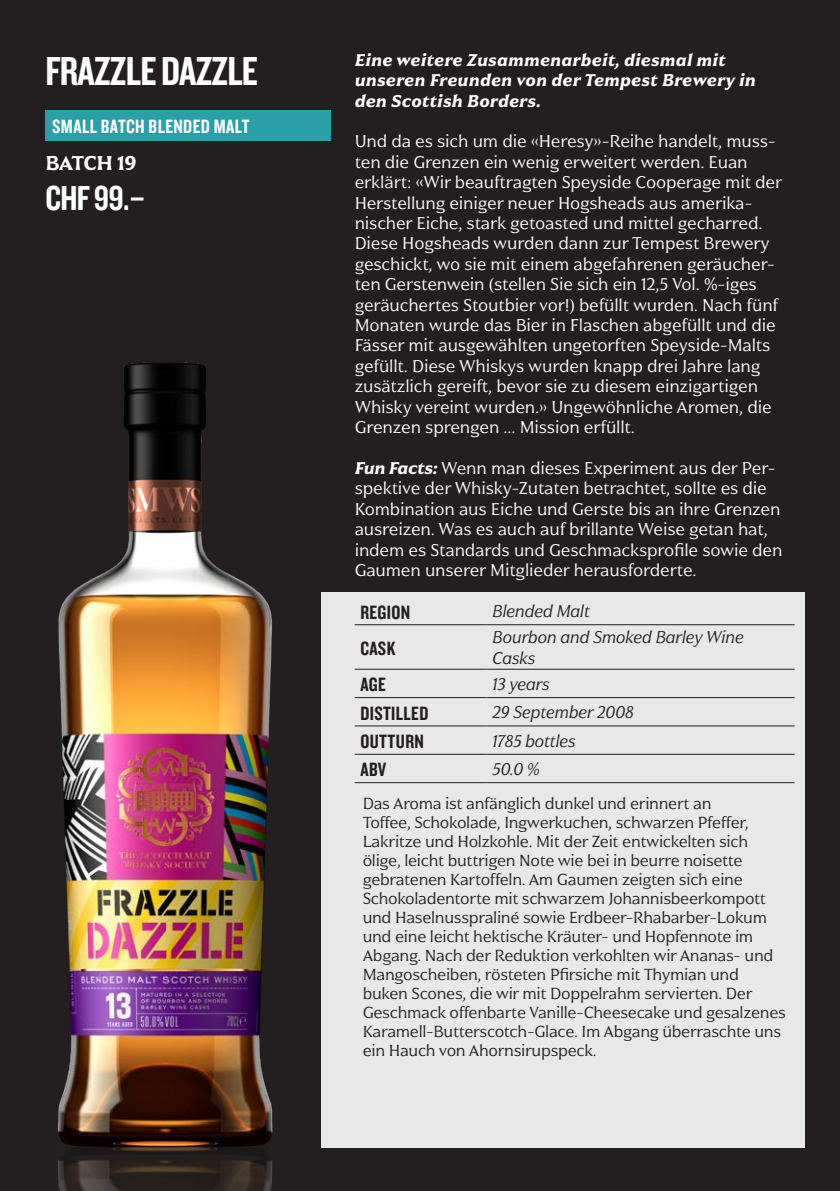
<style>
.page{position:relative;width:840px;height:1191px;background:#fff}
.page>*{position:absolute;margin:0;border:0;box-sizing:border-box;transform-origin:0 0}
.t1{font:42px "Knockout 49 Liteweight";letter-spacing:-.02em;color:#fff}
.t2{font:36px "Knockout 49 Liteweight";color:#fff}
.t3{font:20px "Knockout 49 Liteweight";letter-spacing:.02em;color:#231f20}
.t4{font:20px "Knockout 49 Liteweight";letter-spacing:.02em;color:#fff}
.t5{font:20px "Civane Nor Dem";letter-spacing:-.035em;color:#fff}
.t6{font:17px/20.4px "Civane Nor Boo";letter-spacing:-.01em;color:#fff}
.t7{font:17px/20.4px "Civane Nor Bol It";letter-spacing:.02em;color:#fff}
.t8{font:17px/20.4px "Civane Nor Boo It";letter-spacing:-.02em;color:#231f20}
.t9{font:16px/19px "Civane Nor Boo";letter-spacing:-.02em;color:#231f20}
.s1{font-family:"Civane Nor Bol It"}
</style>
<div class="page">
<div style="left:0;top:0;width:839px;height:1191px;background:#231f20"></div>
<div style="left:321px;top:592px;width:483px;height:556px;background:#e8e8e8"></div>
<img style="left:58px;top:362px;width:215px;height:829px">
<div style="left:45px;top:110px;width:285px;height:31px;background:#2a9fa7"></div>
<hr style="left:354px;top:624px;width:132px;height:1px;background:#231f20">
<hr style="left:486px;top:624px;width:308px;height:1px;background:#231f20">
<hr style="left:354px;top:668px;width:132px;height:1px;background:#231f20">
<hr style="left:486px;top:668px;width:308px;height:1px;background:#231f20">
<hr style="left:354px;top:697px;width:132px;height:1px;background:#231f20">
<hr style="left:486px;top:697px;width:308px;height:1px;background:#231f20">
<hr style="left:354px;top:725px;width:132px;height:1px;background:#231f20">
<hr style="left:486px;top:725px;width:308px;height:1px;background:#231f20">
<hr style="left:354px;top:754px;width:132px;height:1px;background:#231f20">
<hr style="left:486px;top:754px;width:308px;height:1px;background:#231f20">
<hr style="left:354px;top:782px;width:132px;height:1px;background:#231f20">
<hr style="left:486px;top:782px;width:308px;height:1px;background:#231f20">
<h1 class="t1" style="left:45px;top:44px;width:214px">FRAZZLE DAZZLE</h1>
<p class="t4" style="left:52px;top:114px;width:199px">SMALL BATCH BLENDED MALT</p>
<p class="t5" style="left:45px;top:151px;width:93px">BATCH 19</p>
<h2 class="t2" style="left:45px;top:175px;width:102px">CHF 99.–</h2>
<p class="t7" style="left:354px;top:49px;width:402px">Eine weitere Zusammenarbeit, diesmal mit unseren Freunden von der Tempest Brewery in den Scottish Borders.</p>
<p class="t6" style="left:354px;top:131px;width:429px">Und da es sich um die «Heresy»-Reihe handelt, muss&shy;ten die Grenzen ein wenig erweitert werden. Euan erklärt: «Wir beauftragten Speyside Cooperage mit der Herstellung einiger neuer Hogsheads aus amerika&shy;nischer Eiche, stark getoasted und mittel gecharred.<br>Diese Hogsheads wurden dann zur Tempest Brewery geschickt, wo sie mit einem abgefahrenen geräucher&shy;ten Gerstenwein (stellen Sie sich ein 12,5 Vol. %-iges geräuchertes Stoutbier vor!) befüllt wurden. Nach fünf Monaten wurde das Bier in Flaschen abgefüllt und die Fässer mit ausgewählten ungetorften Speyside-Malts gefüllt. Diese Whiskys wurden knapp drei Jahre lang zusätzlich gereift, bevor sie zu diesem einzigartigen Whisky vereint wurden.» Ungewöhnliche Aromen, die Grenzen sprengen ... Mission erfüllt.</p>
<p class="t6" style="left:354px;top:458px;width:429px"><span class="s1">Fun Facts:</span> Wenn man dieses Experiment aus der Per&shy;spektive der Whisky-Zutaten betrachtet, sollte es die Kombination aus Eiche und Gerste bis an ihre Grenzen ausreizen. Was es auch auf brillante Weise getan hat, indem es Standards und Geschmacksprofile sowie den Gaumen unserer Mitglieder herausforderte.</p>
<p class="t3" style="left:360px;top:599px;width:51px">REGION</p>
<p class="t8" style="left:492px;top:600px;width:99px">Blended Malt</p>
<p class="t3" style="left:360px;top:635px;width:37px">CASK</p>
<p class="t8" style="left:492px;top:627px;width:253px">Bourbon and Smoked Barley Wine<br>Casks</p>
<p class="t3" style="left:360px;top:672px;width:27px">AGE</p>
<p class="t8" style="left:492px;top:673px;width:59px">13 years</p>
<p class="t3" style="left:360px;top:700px;width:70px">DISTILLED</p>
<p class="t8" style="left:492px;top:702px;width:143px">29 September 2008</p>
<p class="t3" style="left:360px;top:729px;width:65px">OUTTURN</p>
<p class="t8" style="left:492px;top:730px;width:85px">1785 bottles</p>
<p class="t3" style="left:360px;top:757px;width:28px">ABV</p>
<p class="t8" style="left:492px;top:758px;width:49px">50.0 %</p>
<p class="t9" style="left:362px;top:793px;width:424px">Das Aroma ist anfänglich dunkel und erinnert an<br>Toffee, Schokolade, Ingwerkuchen, schwarzen Pfeffer, Lakritze und Holzkohle. Mit der Zeit entwickelten sich ölige, leicht buttrigen Note wie bei in beurre noisette gebratenen Kartoffeln. Am Gaumen zeigten sich eine Schokoladentorte mit schwarzem Johannisbeerkompott und Haselnusspraliné sowie Erdbeer-Rhabarber-Lokum und eine leicht hektische Kräuter- und Hopfennote im Abgang. Nach der Reduktion verkohlten wir Ananas- und Mangoscheiben, rösteten Pfirsiche mit Thymian und buken Scones, die wir mit Doppelrahm servierten. Der Geschmack offenbarte Vanille-Cheesecake und gesalzenes Karamell-Butterscotch-Glace. Im Abgang überraschte uns ein Hauch von Ahornsirupspeck.</p>
</div>
